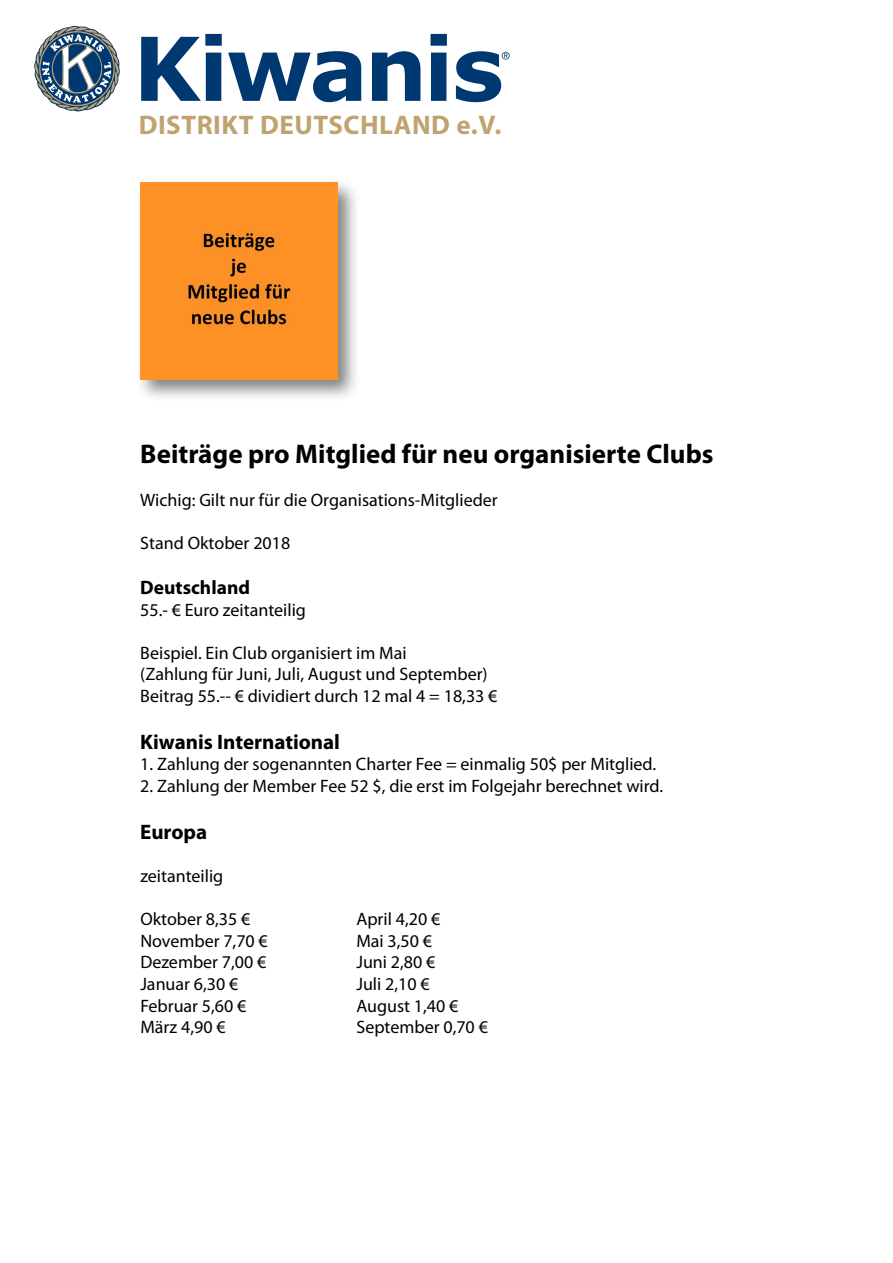
<style>
.page{position:relative;width:893px;height:1263px;background:#fff}
.page>*{position:absolute;margin:0;border:0;box-sizing:border-box;transform-origin:0 0}
.t1{font:700 27px "Myriad Pro";color:#000}
.t2{font:700 27px "Myriad Pro";letter-spacing:.02em;color:#c0a370}
.t3{font:700 21px "Myriad Pro";color:#000}
.t4{font:700 19.5px "Myriad Pro";color:#000}
.t5{font:18px/21.6px "Myriad Pro";color:#000}
</style>
<div class="page">
<svg style="left:141px;top:34px;width:81px;height:67px"></svg>
<svg style="left:228px;top:51px;width:133px;height:51px"></svg>
<svg style="left:372px;top:51px;width:48px;height:50px"></svg>
<svg style="left:431px;top:34px;width:16px;height:67px"></svg>
<svg style="left:456px;top:51px;width:54px;height:51px"></svg>
<svg style="left:34px;top:26px;width:86px;height:86px"></svg>
<div style="left:134px;top:177px;width:226px;height:225px;background:#000;opacity:.5"></div>
<img style="left:140px;top:183px;width:197px;height:197px">
<h1 class="t2" style="left:139px;top:110px;width:364px">DISTRIKT DEUTSCHLAND e.V.</h1>
<h1 class="t1" style="left:140px;top:438px;width:575px">Beiträge pro Mitglied für neu organisierte Clubs</h1>
<p class="t5" style="left:140px;top:489px;width:359px">Wichig: Gilt nur für die Organisations-Mitglieder</p>
<p class="t5" style="left:140px;top:532px;width:151px">Stand Oktober 2018</p>
<p class="t4" style="left:140px;top:576px;width:111px">Deutschland</p>
<p class="t5" style="left:140px;top:599px;width:167px">55.- € Euro zeitanteilig</p>
<p class="t5" style="left:140px;top:642px;width:359px">Beispiel. Ein Club organisiert im Mai<br>(Zahlung für Juni, Juli, August und September)<br>Beitrag 55.-- € dividiert durch 12 mal 4 = 18,33 €</p>
<p class="t3" style="left:140px;top:730px;width:201px">Kiwanis International</p>
<p class="t5" style="left:140px;top:754px;width:517px">1. Zahlung der sogenannten Charter Fee = einmalig 50$ per Mitglied.</p>
<p class="t5" style="left:140px;top:775px;width:524px">2. Zahlung der Member Fee 52 $, die erst im Folgejahr berechnet wird.</p>
<p class="t3" style="left:140px;top:820px;width:68px">Europa</p>
<p class="t5" style="left:140px;top:865px;width:84px">zeitanteilig</p>
<p class="t5" style="left:140px;top:909px;width:112px">Oktober 8,35 €</p>
<p class="t5" style="left:356px;top:909px;width:85px">April 4,20 €</p>
<p class="t5" style="left:140px;top:930px;width:129px">November 7,70 €</p>
<p class="t5" style="left:356px;top:930px;width:77px">Mai 3,50 €</p>
<p class="t5" style="left:140px;top:952px;width:128px">Dezember 7,00 €</p>
<p class="t5" style="left:356px;top:952px;width:81px">Juni 2,80 €</p>
<p class="t5" style="left:140px;top:973px;width:100px">Januar 6,30 €</p>
<p class="t5" style="left:356px;top:973px;width:75px">Juli 2,10 €</p>
<p class="t5" style="left:140px;top:995px;width:108px">Februar 5,60 €</p>
<p class="t5" style="left:356px;top:995px;width:104px">August 1,40 €</p>
<p class="t5" style="left:140px;top:1017px;width:87px">März 4,90 €</p>
<p class="t5" style="left:356px;top:1017px;width:133px">September 0,70 €</p>
</div>
